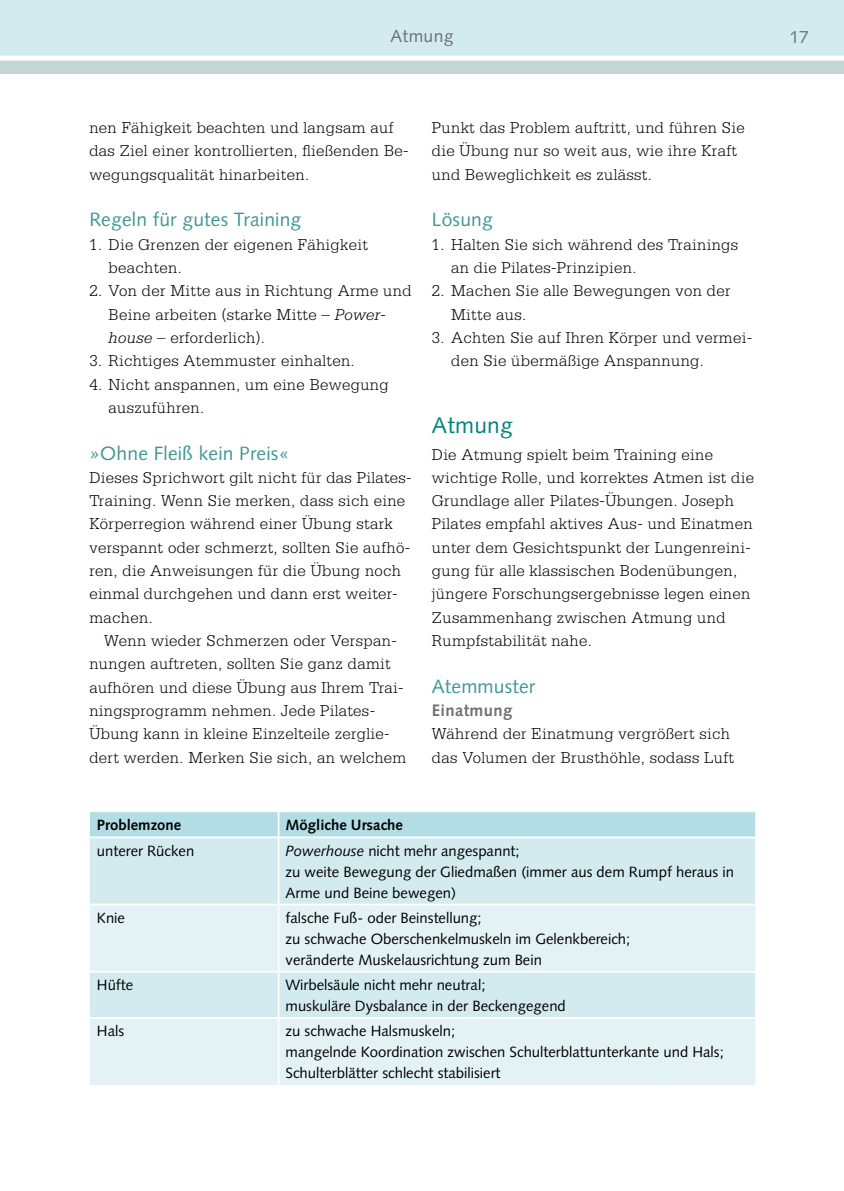
<style>
.page{position:relative;width:844px;height:1191px;background:#fff}
.page>*{position:absolute;margin:0;border:0;box-sizing:border-box;transform-origin:0 0}
.t1{font:22.75px "Syntax LT Std";letter-spacing:.01em;color:#00837d}
.t2{font:19.25px "Syntax LT Std";letter-spacing:.01em;color:#3f9894}
.t3{font:17.5px "Syntax LT Std";letter-spacing:.02em;color:#707172}
.t4{font:300 16.62px/23.3px "Serifa Std";letter-spacing:.02em;color:#000}
.t5{font:700 16.62px "Syntax LT Std";color:#707172}
.t6{font:14.88px/21px "Syntax LT Std";color:#000}
.t7{font:700 14.88px "Syntax LT Std";color:#000}
.s1{font-style:italic}
</style>
<div class="page">
<div style="left:0;top:0;width:843px;height:63px;background:#d3ebef"></div>
<div style="left:0;top:60px;width:843px;height:14px;background:#c2d7d4"></div>
<div style="left:0;top:56px;width:843px;height:5px;background:#fff"></div>
<div style="left:90px;top:812px;width:665px;height:24px;background:#b2dde5"></div>
<div style="left:90px;top:838px;width:665px;height:65px;background:#d3ebef"></div>
<svg style="left:90px;top:905px;width:665px;height:180px;background:#dff0f3"></svg>
<hr style="left:277px;top:812px;width:2px;height:24px;background:#fff">
<hr style="left:277px;top:838px;width:2px;height:65px;background:#fff">
<hr style="left:277px;top:905px;width:2px;height:65px;background:#fff">
<hr style="left:90px;top:970px;width:188px;height:2px;background:#fff">
<hr style="left:278px;top:970px;width:477px;height:2px;background:#fff">
<hr style="left:277px;top:972px;width:2px;height:45px;background:#fff">
<hr style="left:90px;top:1017px;width:188px;height:1px;background:#fff">
<hr style="left:278px;top:1017px;width:477px;height:1px;background:#fff">
<hr style="left:277px;top:1018px;width:2px;height:67px;background:#fff">
<p class="t3" style="left:390px;top:25px;width:65px">Atmung</p>
<p class="t4" style="left:89px;top:116px;width:321px">nen Fähigkeit beachten und langsam auf das Ziel einer kontrollierten, fließenden Be&shy;wegungsqualität hinarbeiten.</p>
<p class="t2" style="left:89px;top:208px;width:213px">Regeln für gutes Training</p>
<p class="t4" style="left:109px;top:233px;width:261px;text-indent:-19px">1. Die Grenzen der eigenen Fähigkeit beachten.</p>
<p class="t4" style="left:109px;top:279px;width:304px;text-indent:-19px">2. Von der Mitte aus in Richtung Arme und<br>Beine arbeiten (starke Mitte – <span class="s1">Power&shy;house</span> – erforderlich).</p>
<p class="t4" style="left:89px;top:349px;width:267px">3. Richtiges Atemmuster einhalten.</p>
<p class="t4" style="left:109px;top:372px;width:281px;text-indent:-19px">4. Nicht anspannen, um eine Bewegung auszuführen.</p>
<p class="t2" style="left:89px;top:441px;width:201px">»Ohne Fleiß kein Preis«</p>
<p class="t4" style="left:89px;top:466px;width:324px">Dieses Sprichwort gilt nicht für das Pilates-Training. Wenn Sie merken, dass sich eine Körperregion während einer Übung stark verspannt oder schmerzt, sollten Sie aufhö&shy;ren, die Anweisungen für die Übung noch einmal durchgehen und dann erst weiter&shy;machen.</p>
<p class="t4" style="left:89px;top:629px;width:318px;text-indent:15px">Wenn wieder Schmerzen oder Verspan&shy;nungen auftreten, sollten Sie ganz damit aufhören und diese Übung aus Ihrem Trai&shy;ningsprogramm nehmen. Jede Pilates-Übung kann in kleine Einzelteile zerglie&shy;dert werden. Merken Sie sich, an welchem</p>
<p class="t4" style="left:432px;top:116px;width:314px">Punkt das Problem auftritt, und führen Sie die Übung nur so weit aus, wie ihre Kraft und Beweglichkeit es zulässt.</p>
<p class="t2" style="left:432px;top:208px;width:62px">Lösung</p>
<p class="t4" style="left:451px;top:233px;width:288px;text-indent:-19px">1. Halten Sie sich während des Trainings an die Pilates-Prinzipien.</p>
<p class="t4" style="left:451px;top:279px;width:281px;text-indent:-19px">2. Machen Sie alle Bewegungen von der<br>Mitte aus.</p>
<p class="t4" style="left:451px;top:326px;width:302px;text-indent:-19px">3. Achten Sie auf Ihren Körper und vermei&shy;den Sie übermäßige Anspannung.</p>
<h1 class="t1" style="left:432px;top:411px;width:82px">Atmung</h1>
<p class="t4" style="left:432px;top:442px;width:323px">Die Atmung spielt beim Training eine wichtige Rolle, und korrektes Atmen ist die Grundlage aller Pilates-Übungen. Joseph Pilates empfahl aktives Aus- und Einatmen unter dem Gesichtspunkt der Lungenreini&shy;gung für alle klassischen Bodenübungen, jüngere Forschungsergebnisse legen einen Zusammenhang zwischen Atmung und Rumpfstabilität nahe.</p>
<p class="t2" style="left:432px;top:674px;width:105px">Atemmuster</p>
<p class="t5" style="left:432px;top:701px;width:82px">Einatmung</p>
<p class="t4" style="left:432px;top:722px;width:303px">Während der Einatmung vergrößert sich das Volumen der Brusthöhle, sodass Luft</p>
<p class="t7" style="left:97px;top:816px;width:86px">Problemzone</p>
<p class="t7" style="left:285px;top:816px;width:119px">Mögliche Ursache</p>
<p class="t6" style="left:97px;top:840px;width:99px">unterer Rücken</p>
<p class="t6" style="left:285px;top:840px;width:450px"><span class="s1">Powerhouse</span> nicht mehr angespannt;<br>zu weite Bewegung der Gliedmaßen (immer aus dem Rumpf heraus in<br>Arme und Beine bewegen)</p>
<p class="t6" style="left:97px;top:907px;width:30px">Knie</p>
<p class="t6" style="left:285px;top:907px;width:346px">falsche Fuß- oder Beinstellung;<br>zu schwache Oberschenkelmuskeln im Gelenkbereich; veränderte Muskelausrichtung zum Bein</p>
<p class="t6" style="left:97px;top:974px;width:38px">Hüfte</p>
<p class="t6" style="left:285px;top:974px;width:282px">Wirbelsäule nicht mehr neutral;<br>muskuläre Dysbalance in der Beckengegend</p>
<p class="t6" style="left:97px;top:1020px;width:29px">Hals</p>
<p class="t6" style="left:285px;top:1020px;width:439px">zu schwache Halsmuskeln;<br>mangelnde Koordination zwischen Schulterblattunterkante und Hals;<br>Schulterblätter schlecht stabilisiert</p>
<p class="t3" style="left:789px;top:26px;width:21px">17</p>
</div>
